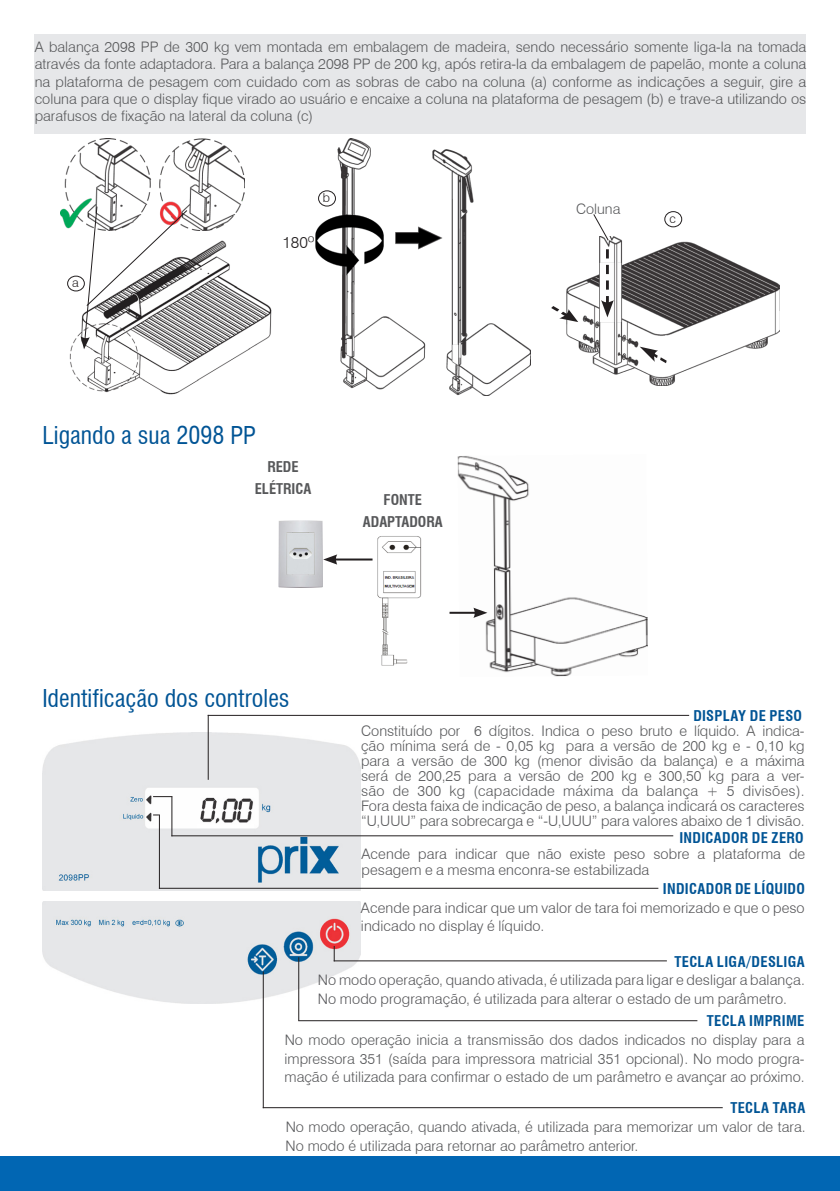
<style>
.page{position:relative;width:840px;height:1191px;background:#fff}
.page>*{position:absolute;margin:0;border:0;box-sizing:border-box;transform-origin:0 0}
.SuperTítulo{font:condensed 24px "Swiss 721 BT";color:#005495}
.t1{font:300 16px "Swiss 721 BT";color:#231f20}
.t2{font:300 14.4px/15px "Swiss 721 BT";color:#57585a;text-align:justify}
.Texto{font:300 14.4px/18.6px "Swiss 721 BT";letter-spacing:.005em;color:#565659}
.SuperTítulo-2{font:700 condensed 14.4px "Swiss 721 BT";letter-spacing:.02em;color:#005495}
.t3{font:700 condensed 14.4px/21.6px "Swiss 721 BT";color:#57585a;text-align:center}
.t4{font:300 12.4px "Swiss 721 BT";color:#231f20}
</style>
<div class="page">
<img style="left:315px;top:139px;width:215px;height:256px">
<img style="left:566px;top:237px;width:213px;height:148px">
<svg style="left:600px;top:249px;width:13px;height:68px"></svg>
<svg style="left:639px;top:345px;width:30px;height:21px"></svg>
<svg style="left:551px;top:303px;width:32px;height:21px"></svg>
<img style="left:43px;top:901px;width:317px;height:102px">
<img style="left:42px;top:732px;width:318px;height:158px">
<div style="left:34px;top:34px;width:770px;height:100px;background:#e6e7e9"></div>
<div style="left:0;top:1157px;width:839px;height:34px;background:#0166b3"></div>
<hr style="left:207px;top:715px;width:481px;height:1px;background:#231f20">
<hr style="left:171px;top:835px;width:502px;height:1px;background:#231f20">
<hr style="left:159px;top:887px;width:499px;height:1px;background:#231f20">
<hr style="left:333px;top:960px;width:333px;height:1px;background:#231f20">
<svg style="left:333px;top:946px;width:1px;height:15px"></svg>
<hr style="left:298px;top:1020px;width:399px;height:1px;background:#231f20">
<hr style="left:298px;top:957px;width:1px;height:63px;background:#231f20">
<hr style="left:262px;top:1107px;width:460px;height:1px;background:#231f20">
<hr style="left:262px;top:971px;width:1px;height:137px;background:#231f20">
<img style="left:367px;top:536px;width:55px;height:130px">
<img style="left:278px;top:520px;width:45px;height:68px">
<hr style="left:334px;top:558px;width:38px;height:2px;background:#231f20">
<svg style="left:323px;top:554px;width:14px;height:10px"></svg>
<img style="left:457px;top:456px;width:190px;height:221px">
<hr style="left:449px;top:612px;width:27px;height:2px;background:#231f20">
<svg style="left:473px;top:607px;width:14px;height:11px"></svg>
<hr style="left:207px;top:715px;width:1px;height:65px;background:#231f20">
<hr style="left:171px;top:796px;width:1px;height:40px;background:#231f20">
<svg style="left:153px;top:796px;width:19px;height:1px"></svg>
<hr style="left:159px;top:814px;width:1px;height:74px;background:#231f20">
<img style="left:61px;top:139px;width:184px;height:91px">
<img style="left:67px;top:240px;width:205px;height:155px">
<svg style="left:81px;top:205px;width:107px;height:144px"></svg>
<svg style="left:592px;top:214px;width:17px;height:28px"></svg>
<div style="left:67px;top:276px;width:18px;height:15px;border:1px solid #231f20;border-radius:50%"></div>
<div style="left:318px;top:190px;width:18px;height:16px;border:1px solid #231f20;border-radius:50%"></div>
<div style="left:664px;top:211px;width:17px;height:16px;border:1px solid #231f20;border-radius:50%"></div>
<p class="t2" style="left:35px;top:38px;width:772px;line-height:17.4px">A balança 2098 PP de 300 kg vem montada em embalagem de madeira, sendo necessário somente liga-la na tomada através da fonte adaptadora. Para a balança 2098 PP de 200 kg, após retira-la da embalagem de papelão, monte a coluna na plataforma de pesagem com cuidado com as sobras de cabo na coluna (a) conforme as indicações a seguir, gire a coluna para que o display fique virado ao usuário e encaixe a coluna na plataforma de pesagem (b) e trave-a utilizando os parafusos de fixação na lateral da coluna (c)</p>
<p class="t4" style="left:72px;top:275px;width:8px">a</p>
<p class="t4" style="left:322px;top:190px;width:9px">b</p>
<p class="t1" style="left:282px;top:233px;width:34px">180º</p>
<p class="SuperTítulo" style="left:42px;top:421px;width:215px">Ligando a sua 2098 PP</p>
<p class="t3" style="left:267px;top:456px;width:33px">REDE</p>
<p class="t3" style="left:254px;top:478px;width:58px">ELÉTRICA</p>
<p class="t3" style="left:362px;top:489px;width:81px">FONTE<br>ADAPTADORA</p>
<p class="t2" style="left:575px;top:201px;width:46px">Coluna</p>
<p class="t4" style="left:669px;top:211px;width:8px">c</p>
<p class="SuperTítulo" style="left:42px;top:683px;width:248px">Identificação dos controles</p>
<p class="SuperTítulo-2" style="left:693px;top:707px;width:110px">DISPLAY DE PESO</p>
<p class="t2" style="left:361px;top:723px;width:445px">Constituído por 6 dígitos. Indica o peso bruto e líquido. A indica&shy;ção mínima será de - 0,05 kg para a versão de 200 kg e - 0,10 kg para a versão de 300 kg (menor divisão da balança) e a máxima será de 200,25 para a versão de 200 kg e 300,50 kg para a ver&shy;são de 300 kg (capacidade máxima da balança + 5 divisões).<br>Fora desta faixa de indicação de peso, a balança indicará os caracteres “U,UUU” para sobrecarga e “-U,UUU” para valores abaixo de 1 divisão.</p>
<p class="SuperTítulo-2" style="left:679px;top:829px;width:126px">INDICADOR DE ZERO</p>
<p class="Texto" style="left:361px;top:845px;width:445px;line-height:16px">Acende para indicar que não existe peso sobre a plataforma de pesagem e a mesma enconra-se estabilizada</p>
<p class="SuperTítulo-2" style="left:662px;top:880px;width:143px">INDICADOR DE LÍQUIDO</p>
<p class="Texto" style="left:361px;top:898px;width:445px">Acende para indicar que um valor de tara foi memorizado e que o peso indicado no display é líquido.</p>
<p class="SuperTítulo-2" style="left:674px;top:952px;width:132px">TECLA LIGA/DESLIGA</p>
<p class="Texto" style="left:317px;top:970px;width:488px">No modo operação, quando ativada, é utilizada para ligar e desligar a balança.<br>No modo programação, é utilizada para alterar o estado de um parâmetro.</p>
<p class="SuperTítulo-2" style="left:706px;top:1012px;width:99px">TECLA IMPRIME</p>
<p class="t2" style="left:284px;top:1030px;width:521px;line-height:18.6px">No modo operação inicia a transmissão dos dados indicados no display para a impressora 351 (saída para impressora matricial 351 opcional). No modo progra&shy;mação é utilizada para confirmar o estado de um parâmetro e avançar ao próximo.</p>
<p class="SuperTítulo-2" style="left:730px;top:1099px;width:76px">TECLA TARA</p>
<p class="t2" style="left:285px;top:1117px;width:521px;line-height:18.6px">No modo operação, quando ativada, é utilizada para memorizar um valor de tara.<br>No modo é utilizada para retornar ao parâmetro anterior.</p>
</div>
